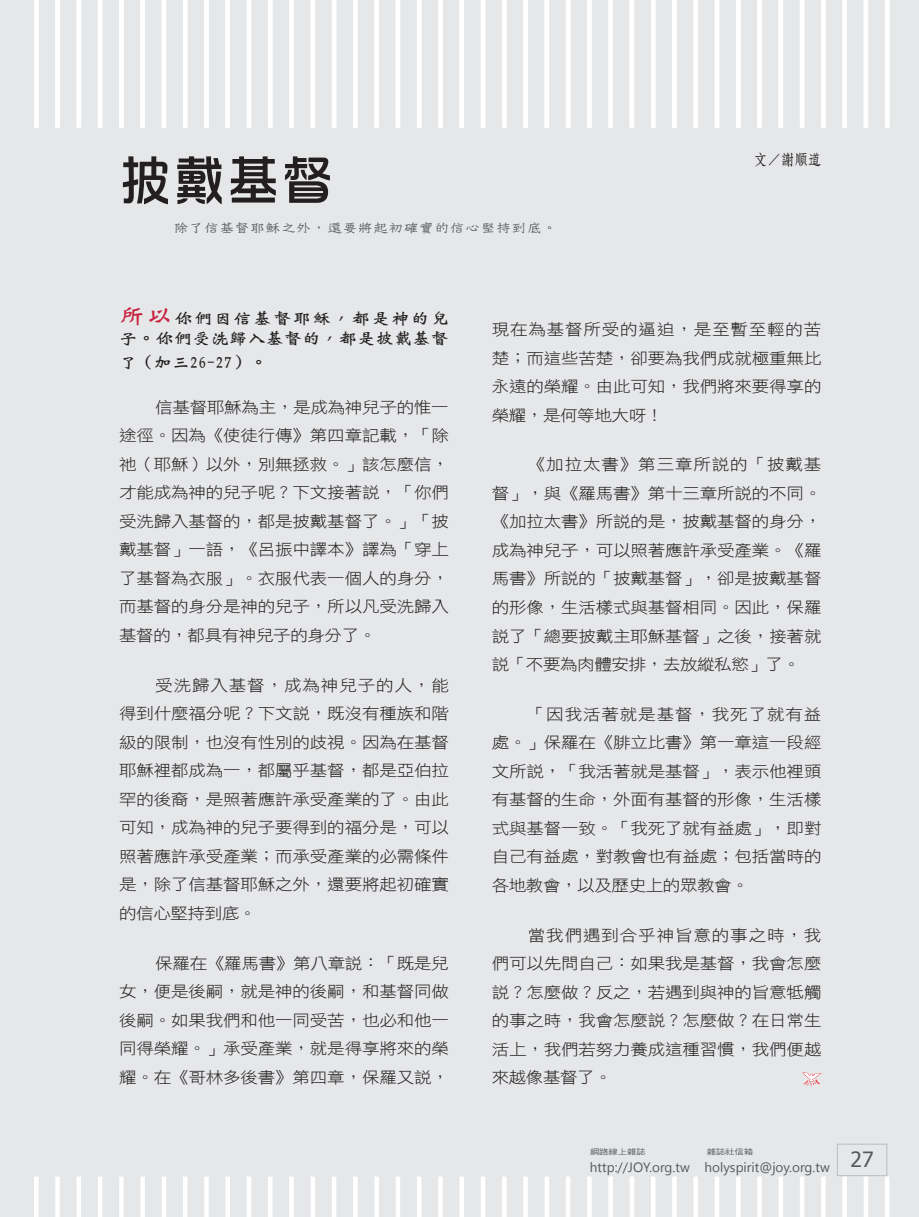
<style>
.page{position:relative;width:919px;height:1217px;background:#fff}
.page>*{position:absolute;margin:0;border:0;box-sizing:border-box;transform-origin:0 0}
.題目{font:54px "DF Hua Zong W5 WIN BF";color:#231f20}
.Normal經文-首{font:16.2px/20.2px "DF Wei Bei W7 WIN BF";letter-spacing:.02em;color:#231f20;scale:1.11 1}
.t1{font:15.75px/28.5px "DF Hei W3 WIN BF";letter-spacing:-.01em;color:#231f20;text-align:justify;scale:1.11 1}
.作者{font:15px "DF Fang Song W6 WIN BF";color:#231f20;scale:.9 1}
.眉批{font:14.1px "DF Tie Xian W3 WIN BF";letter-spacing:-.025em;color:#57585a;scale:1.11 1}
.t2{font:13.5px "Segoe UI";color:#57585a}
.t3{font:7.5px "DF Hei W5 WIN BF";letter-spacing:-.015em;color:#57585a;scale:1.25 1}
.s1{font-size:22.95px;color:#c8233f}
</style>
<div class="page">
<div style="left:0;top:0;width:918px;height:1216px;background:#e6e7e9"></div>
<div style="left:837px;top:1143px;width:50px;height:32px;border:1px solid #bcbdc0"></div>
<svg style="left:802px;top:1072px;width:19px;height:14px"></svg>
<div style="left:34px;top:0;width:5px;height:128px;background:#fff"></div>
<div style="left:55px;top:0;width:5px;height:128px;background:#fff"></div>
<hr style="left:77px;top:0;width:4px;height:128px;background:#fff">
<hr style="left:98px;top:0;width:4px;height:128px;background:#fff">
<div style="left:119px;top:0;width:5px;height:128px;background:#fff"></div>
<div style="left:140px;top:0;width:5px;height:128px;background:#fff"></div>
<hr style="left:162px;top:0;width:4px;height:128px;background:#fff">
<hr style="left:183px;top:0;width:4px;height:128px;background:#fff">
<div style="left:204px;top:0;width:5px;height:128px;background:#fff"></div>
<div style="left:225px;top:0;width:5px;height:128px;background:#fff"></div>
<hr style="left:247px;top:0;width:4px;height:128px;background:#fff">
<hr style="left:268px;top:0;width:4px;height:128px;background:#fff">
<div style="left:289px;top:0;width:5px;height:128px;background:#fff"></div>
<div style="left:310px;top:0;width:5px;height:128px;background:#fff"></div>
<hr style="left:332px;top:0;width:4px;height:128px;background:#fff">
<hr style="left:353px;top:0;width:4px;height:128px;background:#fff">
<div style="left:374px;top:0;width:5px;height:128px;background:#fff"></div>
<div style="left:395px;top:0;width:5px;height:128px;background:#fff"></div>
<hr style="left:417px;top:0;width:4px;height:128px;background:#fff">
<hr style="left:438px;top:0;width:4px;height:128px;background:#fff">
<div style="left:459px;top:0;width:5px;height:128px;background:#fff"></div>
<div style="left:480px;top:0;width:5px;height:128px;background:#fff"></div>
<hr style="left:502px;top:0;width:4px;height:128px;background:#fff">
<hr style="left:523px;top:0;width:4px;height:128px;background:#fff">
<div style="left:544px;top:0;width:5px;height:128px;background:#fff"></div>
<hr style="left:566px;top:0;width:4px;height:128px;background:#fff">
<hr style="left:587px;top:0;width:4px;height:128px;background:#fff">
<div style="left:608px;top:0;width:5px;height:128px;background:#fff"></div>
<div style="left:629px;top:0;width:5px;height:128px;background:#fff"></div>
<hr style="left:651px;top:0;width:4px;height:128px;background:#fff">
<hr style="left:672px;top:0;width:4px;height:128px;background:#fff">
<div style="left:693px;top:0;width:5px;height:128px;background:#fff"></div>
<div style="left:714px;top:0;width:5px;height:128px;background:#fff"></div>
<hr style="left:736px;top:0;width:4px;height:128px;background:#fff">
<hr style="left:757px;top:0;width:4px;height:128px;background:#fff">
<div style="left:778px;top:0;width:5px;height:128px;background:#fff"></div>
<div style="left:799px;top:0;width:5px;height:128px;background:#fff"></div>
<hr style="left:821px;top:0;width:4px;height:128px;background:#fff">
<hr style="left:842px;top:0;width:4px;height:128px;background:#fff">
<div style="left:863px;top:0;width:5px;height:128px;background:#fff"></div>
<div style="left:884px;top:0;width:5px;height:128px;background:#fff"></div>
<div style="left:34px;top:1176px;width:5px;height:40px;background:#fff"></div>
<div style="left:55px;top:1176px;width:5px;height:40px;background:#fff"></div>
<hr style="left:77px;top:1176px;width:4px;height:40px;background:#fff">
<hr style="left:98px;top:1176px;width:4px;height:40px;background:#fff">
<div style="left:119px;top:1176px;width:5px;height:40px;background:#fff"></div>
<div style="left:140px;top:1176px;width:5px;height:40px;background:#fff"></div>
<hr style="left:162px;top:1176px;width:4px;height:40px;background:#fff">
<hr style="left:183px;top:1176px;width:4px;height:40px;background:#fff">
<div style="left:204px;top:1176px;width:5px;height:40px;background:#fff"></div>
<div style="left:225px;top:1176px;width:5px;height:40px;background:#fff"></div>
<hr style="left:247px;top:1176px;width:4px;height:40px;background:#fff">
<hr style="left:268px;top:1176px;width:4px;height:40px;background:#fff">
<div style="left:289px;top:1176px;width:5px;height:40px;background:#fff"></div>
<div style="left:310px;top:1176px;width:5px;height:40px;background:#fff"></div>
<hr style="left:332px;top:1176px;width:4px;height:40px;background:#fff">
<hr style="left:353px;top:1176px;width:4px;height:40px;background:#fff">
<div style="left:374px;top:1176px;width:5px;height:40px;background:#fff"></div>
<div style="left:395px;top:1176px;width:5px;height:40px;background:#fff"></div>
<hr style="left:417px;top:1176px;width:4px;height:40px;background:#fff">
<hr style="left:438px;top:1176px;width:4px;height:40px;background:#fff">
<div style="left:459px;top:1176px;width:5px;height:40px;background:#fff"></div>
<div style="left:480px;top:1176px;width:5px;height:40px;background:#fff"></div>
<hr style="left:502px;top:1176px;width:4px;height:40px;background:#fff">
<hr style="left:523px;top:1176px;width:4px;height:40px;background:#fff">
<div style="left:544px;top:1176px;width:5px;height:40px;background:#fff"></div>
<hr style="left:566px;top:1176px;width:4px;height:40px;background:#fff">
<hr style="left:587px;top:1176px;width:4px;height:40px;background:#fff">
<div style="left:608px;top:1176px;width:5px;height:40px;background:#fff"></div>
<div style="left:629px;top:1176px;width:5px;height:40px;background:#fff"></div>
<hr style="left:651px;top:1176px;width:4px;height:40px;background:#fff">
<hr style="left:672px;top:1176px;width:4px;height:40px;background:#fff">
<div style="left:693px;top:1176px;width:5px;height:40px;background:#fff"></div>
<div style="left:714px;top:1176px;width:5px;height:40px;background:#fff"></div>
<hr style="left:736px;top:1176px;width:4px;height:40px;background:#fff">
<hr style="left:757px;top:1176px;width:4px;height:40px;background:#fff">
<div style="left:778px;top:1176px;width:5px;height:40px;background:#fff"></div>
<div style="left:799px;top:1176px;width:5px;height:40px;background:#fff"></div>
<hr style="left:821px;top:1176px;width:4px;height:40px;background:#fff">
<hr style="left:842px;top:1176px;width:4px;height:40px;background:#fff">
<div style="left:863px;top:1176px;width:5px;height:40px;background:#fff"></div>
<div style="left:884px;top:1176px;width:5px;height:40px;background:#fff"></div>
<p class="題目" style="left:118px;top:153px;width:217px">披戴基督</p>
<p class="眉批" style="left:173px;top:220px;width:348px">除了信基督耶穌之外，還要將起初確實的信心堅持到底。</p>
<p class="作者" style="left:753px;top:152px;width:76px">文／謝順道</p>
<p class="Normal經文-首" style="left:119px;top:307px;width:298px"><span class="s1">所以</span>你們因信基督耶穌，都是神的兒子。你們受洗歸入基督的，都是披戴基督</p>
<p class="Normal經文-首" style="left:119px;top:352px;width:135px">了（加三26-27）。</p>
<p class="t1" style="left:119px;top:393px;width:298px;text-indent:36px">信基督耶穌為主，是成為神兒子的惟一途徑。因為《使徒行傳》第四章記載，「除祂（耶穌）以外，別無拯救。」該怎麼信，才能成為神的兒子呢？下文接著說，「你們受洗歸入基督的，都是披戴基督了。」「披戴基督」一語，《呂振中譯本》譯為「穿上了基督為衣服」。衣服代表一個人的身分，而基督的身分是神的兒子，所以凡受洗歸入基督的，都具有神兒子的身分了。</p>
<p class="t1" style="left:119px;top:670px;width:298px;text-indent:36px">受洗歸入基督，成為神兒子的人，能得到什麼福分呢？下文說，既沒有種族和階級的限制，也沒有性別的歧視。因為在基督耶穌裡都成為一，都屬乎基督，都是亞伯拉罕的後裔，是照著應許承受產業的了。由此可知，成為神的兒子要得到的福分是，可以照著應許承受產業；而承受產業的必需條件是，除了信基督耶穌之外，還要將起初確實的信心堅持到底。</p>
<p class="t1" style="left:119px;top:948px;width:298px;text-indent:36px">保羅在《羅馬書》第八章說：「既是兒女，便是後嗣，就是神的後嗣，和基督同做後嗣。如果我們和他一同受苦，也必和他一同得榮耀。」承受產業，就是得享將來的榮耀。在《哥林多後書》第四章，保羅又說，</p>
<p class="t1" style="left:491px;top:315px;width:298px">現在為基督所受的逼迫，是至暫至輕的苦楚；而這些苦楚，卻要為我們成就極重無比永遠的榮耀。由此可知，我們將來要得享的榮耀，是何等地大呀！</p>
<p class="t1" style="left:491px;top:450px;width:298px;text-indent:36px">《加拉太書》第三章所說的「披戴基督」，與《羅馬書》第十三章所說的不同。《加拉太書》所說的是，披戴基督的身分，成為神兒子，可以照著應許承受產業。《羅馬書》所說的「披戴基督」，卻是披戴基督的形像，生活樣式與基督相同。因此，保羅說了「總要披戴主耶穌基督」之後，接著就說「不要為肉體安排，去放縱私慾」了。</p>
<p class="t1" style="left:491px;top:699px;width:298px;text-indent:36px">「因我活著就是基督，我死了就有益處。」保羅在《腓立比書》第一章這一段經文所說，「我活著就是基督」，表示他裡頭有基督的生命，外面有基督的形像，生活樣式與基督一致。「我死了就有益處」，即對自己有益處，對教會也有益處；包括當時的各地教會，以及歷史上的眾教會。</p>
<p class="t1" style="left:491px;top:920px;width:298px;text-indent:36px">當我們遇到合乎神旨意的事之時，我們可以先問自己：如果我是基督，我會怎麼說？怎麼做？反之，若遇到與神的旨意牴觸的事之時，我會怎麼說？怎麼做？在日常生活上，我們若努力養成這種習慣，我們便越來越像基督了。</p>
<p class="t3" style="left:590px;top:1147px;width:46px">網路線上雜誌</p>
<p class="t3" style="left:706px;top:1147px;width:39px">雜誌社信箱</p>
<p class="t2" style="left:590px;top:1157px;width:285px">http://JOY.org.tw holyspirit@joy.org.tw <sup>27</sup></p>
</div>
